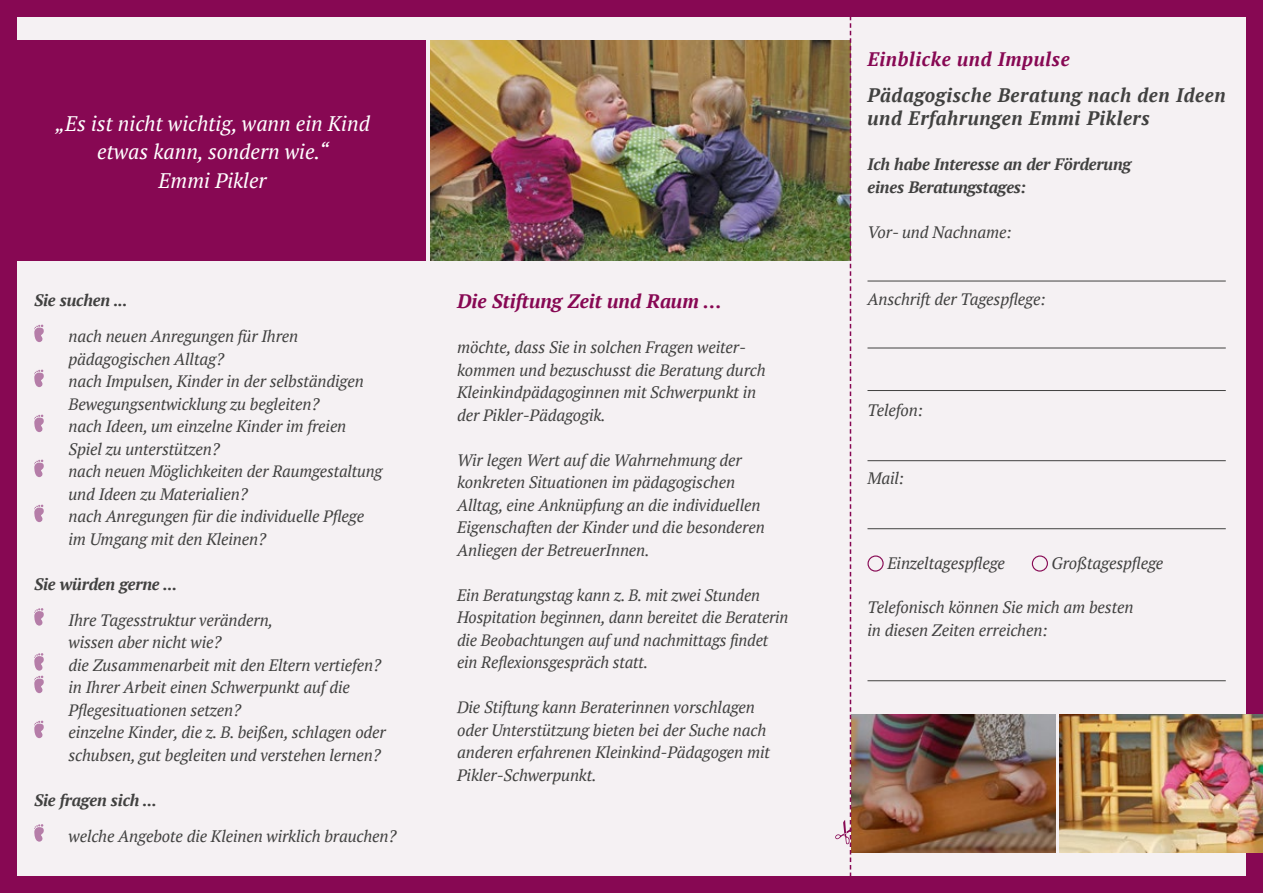
<style>
.page{position:relative;width:1263px;height:893px;background:#870853}
.page>*{position:absolute;margin:0;border:0;box-sizing:border-box;transform-origin:0 0}
.t1{font:italic 21px/28.5px "PT Serif";color:#fff;text-align:center}
.t2{font:italic 700 19.5px/23.4px "PT Serif";letter-spacing:.03em;color:#414140}
.t3{font:italic 700 19.5px "PT Serif";color:#870853}
.t4{font:italic 700 19.5px "PT Serif";letter-spacing:.03em;color:#870853}
.t5{font:italic 16.5px/22.5px "PT Serif";letter-spacing:-.01em;color:#414140}
.t6{font:italic 700 16.5px/22.5px "PT Serif";letter-spacing:-.01em;color:#414140}
</style>
<div class="page">
<div style="left:17px;top:17px;width:1229px;height:859px;background:#f5f1f3"></div>
<svg style="left:34px;top:325px;width:10px;height:17px"></svg>
<svg style="left:34px;top:370px;width:10px;height:17px"></svg>
<svg style="left:34px;top:415px;width:10px;height:17px"></svg>
<svg style="left:34px;top:460px;width:10px;height:17px"></svg>
<svg style="left:34px;top:505px;width:10px;height:17px"></svg>
<svg style="left:34px;top:608px;width:10px;height:18px"></svg>
<svg style="left:34px;top:653px;width:10px;height:40px"></svg>
<svg style="left:34px;top:721px;width:10px;height:17px"></svg>
<svg style="left:34px;top:824px;width:10px;height:18px"></svg>
<div style="left:867px;top:555px;width:17px;height:17px;border:1px solid #870853;border-radius:50%"></div>
<div style="left:1032px;top:555px;width:16px;height:17px;border:1px solid #870853;border-radius:50%"></div>
<img style="left:430px;top:40px;width:405px;height:220px">
<div style="left:0;top:40px;width:425px;height:220px;background:#870853"></div>
<img style="left:851px;top:714px;width:205px;height:138px">
<svg style="left:835px;top:17px;width:16px;height:859px"></svg>
<img style="left:1060px;top:714px;width:203px;height:138px">
<hr style="left:867px;top:281px;width:359px;height:1px;background:#414140">
<hr style="left:867px;top:460px;width:359px;height:1px;background:#414140">
<hr style="left:867px;top:528px;width:359px;height:1px;background:#414140">
<hr style="left:867px;top:680px;width:359px;height:1px;background:#414140">
<hr style="left:867px;top:348px;width:359px;height:1px;background:#414140">
<hr style="left:867px;top:390px;width:359px;height:1px;background:#414140">
<p class="t1" style="left:55px;top:109px;width:316px">„Es ist nicht wichtig, wann ein Kind etwas kann, sondern wie.“<br>Emmi Pikler</p>
<p class="t6" style="left:34px;top:289px;width:95px">Sie suchen ...</p>
<p class="t5" style="left:69px;top:325px;width:315px">nach neuen Anregungen für Ihren pädagogischen Alltag?<br>nach Impulsen, Kinder in der selbständigen Bewegungsentwicklung zu begleiten?<br>nach Ideen, um einzelne Kinder im freien Spiel zu unterstützen?<br>nach neuen Möglichkeiten der Raumgestaltung und Ideen zu Materialien?<br>nach Anregungen für die individuelle Pflege im Umgang mit den Kleinen?</p>
<p class="t6" style="left:34px;top:572px;width:145px">Sie würden gerne ...</p>
<p class="t5" style="left:69px;top:608px;width:319px">Ihre Tagesstruktur verändern,<br>wissen aber nicht wie?<br>die Zusammenarbeit mit den Eltern vertiefen? in Ihrer Arbeit einen Schwerpunkt auf die Pflegesituationen setzen?<br>einzelne Kinder, die z. B. beißen, schlagen oder schubsen, gut begleiten und verstehen lernen?</p>
<p class="t6" style="left:34px;top:788px;width:124px">Sie fragen sich ...</p>
<p class="t5" style="left:69px;top:824px;width:330px">welche Angebote die Kleinen wirklich brauchen?</p>
<p class="t3" style="left:457px;top:289px;width:266px">Die Stiftung Zeit und Raum …</p>
<p class="t5" style="left:457px;top:336px;width:310px">möchte, dass Sie in solchen Fragen weiter&shy;kommen und bezuschusst die Beratung durch Kleinkindpädagoginnen mit Schwerpunkt in der Pikler-Pädagogik.</p>
<p class="t5" style="left:457px;top:449px;width:309px">Wir legen Wert auf die Wahrnehmung der konkreten Situationen im pädagogischen Alltag, eine Anknüpfung an die individuellen Eigenschaften der Kinder und die besonderen Anliegen der BetreuerInnen.</p>
<p class="t5" style="left:457px;top:584px;width:333px">Ein Beratungstag kann z. B. mit zwei Stunden Hospitation beginnen, dann bereitet die Beraterin die Beobachtungen auf und nachmittags findet ein Reflexionsgespräch statt.</p>
<p class="t5" style="left:457px;top:696px;width:314px">Die Stiftung kann Beraterinnen vorschlagen oder Unterstützung bieten bei der Suche nach anderen erfahrenen Kleinkind-Pädagogen mit Pikler-Schwerpunkt.</p>
<p class="t4" style="left:867px;top:46px;width:204px">Einblicke und Impulse</p>
<p class="t2" style="left:867px;top:83px;width:360px">Pädagogische Beratung nach den Ideen und Erfahrungen Emmi Piklers</p>
<p class="t6" style="left:867px;top:153px;width:265px">Ich habe Interesse an der Förderung eines Beratungstages:</p>
<p class="t5" style="left:867px;top:221px;width:146px">Vor- und Nachname:</p>
<p class="t5" style="left:867px;top:288px;width:180px">Anschrift der Tagespflege:</p>
<p class="t5" style="left:867px;top:399px;width:57px">Telefon:</p>
<p class="t5" style="left:867px;top:467px;width:38px">Mail:</p>
<p class="t5" style="left:887px;top:552px;width:119px">Einzeltagespflege</p>
<p class="t5" style="left:1052px;top:552px;width:113px">Großtagespflege</p>
<p class="t5" style="left:867px;top:596px;width:267px">Telefonisch können Sie mich am besten in diesen Zeiten erreichen:</p>
</div>
